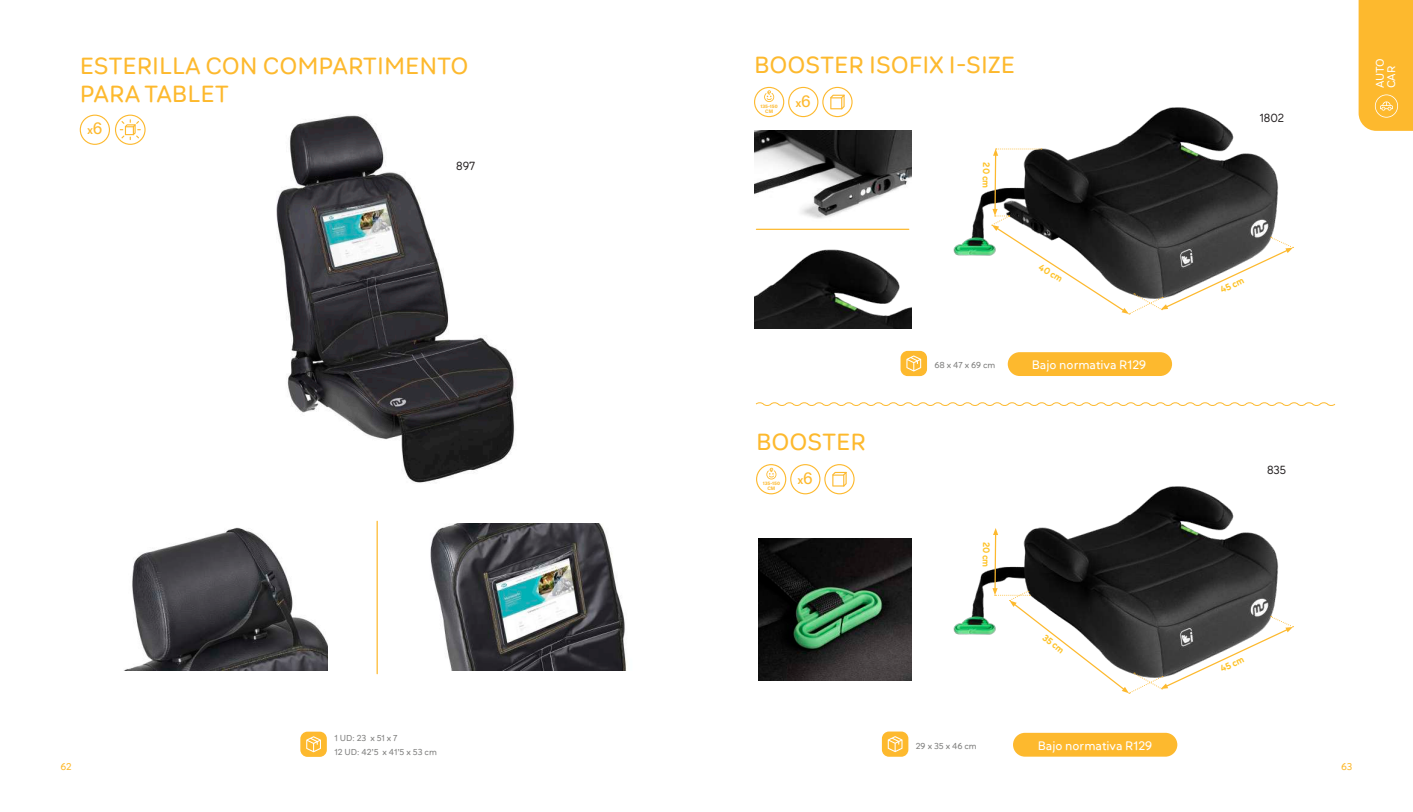
<style>
.page{position:relative;width:1413px;height:812px;background:#fff}
.page>*{position:absolute;margin:0;border:0;box-sizing:border-box;transform-origin:0 0}
.t1{font:23.75px "Bouba Round Var";color:#fdb92e}
.t2{font:12.5px "Bouba Round Var";color:#fff}
.t3{font:500 12.5px "Menco";color:#231f20}
.t4{font:11.25px/11.4px "Bouba Round Var";color:#fff}
.t5{font:600 11.25px "Acumin Pro";color:#fdb92e}
.t6{font:700 10px "Menco";color:#fec227}
.t7{font:10px "Bouba Round Var";color:#fdb92e}
.t8{font:8.75px "Bouba Round Var";color:#818180}
.t9{font:700 5px/5px "Acumin Pro";color:#fdb92e;text-align:center}
.s1{font-weight:400;font-size:17.5px}
</style>
<div class="page">
<div style="left:1358px;top:0;width:55px;height:131px;background:#fdb92e"></div>
<svg style="left:755px;top:402px;width:581px;height:4px"></svg>
<img style="left:953px;top:107px;width:341px;height:149px">
<img style="left:953px;top:486px;width:341px;height:149px">
<img style="left:276px;top:114px;width:239px;height:369px">
<img style="left:755px;top:130px;width:156px;height:89px">
<img style="left:125px;top:527px;width:203px;height:143px">
<img style="left:755px;top:249px;width:156px;height:79px">
<img style="left:430px;top:523px;width:197px;height:147px">
<hr style="left:756px;top:229px;width:153px;height:1px;background:#fdb92e">
<hr style="left:376px;top:521px;width:2px;height:152px;background:#fdb92e">
<svg style="left:754px;top:87px;width:98px;height:30px"></svg>
<svg style="left:80px;top:115px;width:66px;height:30px"></svg>
<div style="left:1008px;top:352px;width:164px;height:24px;background:#fdb92e;border-radius:12px"></div>
<div style="left:900px;top:351px;width:27px;height:25px;background:#fdb92e;border-radius:7px"></div>
<svg style="left:906px;top:355px;width:15px;height:16px"></svg>
<div style="left:300px;top:731px;width:27px;height:26px;background:#fdb92e;border-radius:7px"></div>
<svg style="left:306px;top:736px;width:15px;height:16px"></svg>
<div style="left:1013px;top:733px;width:164px;height:23px;background:#fdb92e;border-radius:12px"></div>
<div style="left:882px;top:731px;width:26px;height:25px;background:#fdb92e;border-radius:7px"></div>
<svg style="left:888px;top:736px;width:14px;height:16px"></svg>
<img style="left:758px;top:538px;width:154px;height:142px">
<svg style="left:756px;top:464px;width:98px;height:30px"></svg>
<svg style="left:992px;top:149px;width:301px;height:166px"></svg>
<svg style="left:992px;top:528px;width:301px;height:166px"></svg>
<p class="t1" style="left:80px;top:51px;width:390px">ESTERILLA CON COMPARTIMENTO</p>
<p class="t1" style="left:754px;top:50px;width:263px">BOOSTER ISOFIX I-SIZE</p>
<p class="t1" style="left:80px;top:79px;width:151px">PARA TABLET</p>
<p class="t5" style="left:796px;top:95px;width:17px">x<span class="s1">6</span></p>
<p class="t5" style="left:87px;top:123px;width:17px">x<span class="s1">6</span></p>
<p class="t9" style="left:760px;top:103px;width:19px">135-150<br>CM</p>
<p class="t3" style="left:456px;top:157px;width:21px">897</p>
<p class="t6" style="left:994px;top:162px;width:27px;rotate:91deg">20 cm</p>
<p class="t3" style="left:1259px;top:109px;width:26px">1802</p>
<p class="t4" style="left:1374px;top:88px;width:32px;rotate:-90deg">AUTO<br>CAR</p>
<p class="t8" style="left:334px;top:732px;width:65px">1 UD: 23 x 51 x 7</p>
<p class="t8" style="left:334px;top:746px;width:104px">12 UD: 42’5 x 41’5 x 53 cm</p>
<p class="t1" style="left:756px;top:427px;width:111px">BOOSTER</p>
<p class="t5" style="left:798px;top:472px;width:17px">x<span class="s1">6</span></p>
<p class="t9" style="left:763px;top:481px;width:19px">135-150<br>CM</p>
<p class="t6" style="left:1043px;top:260px;width:28px;rotate:32deg">40 cm</p>
<p class="t8" style="left:934px;top:359px;width:63px">68 x 47 x 69 cm</p>
<p class="t2" style="left:1032px;top:357px;width:116px">Bajo normativa R129</p>
<p class="t6" style="left:994px;top:542px;width:27px;rotate:91deg">20 cm</p>
<p class="t6" style="left:1048px;top:630px;width:26px;rotate:39deg">35 cm</p>
<p class="t8" style="left:916px;top:740px;width:63px">29 x 35 x 46 cm</p>
<p class="t2" style="left:1038px;top:737px;width:116px">Bajo normativa R129</p>
<p class="t6" style="left:1217px;top:284px;width:27px;rotate:-26deg">45 cm</p>
<p class="t3" style="left:1267px;top:461px;width:21px">835</p>
<p class="t6" style="left:1217px;top:663px;width:27px;rotate:-26deg">45 cm</p>
<p class="t7" style="left:60px;top:760px;width:13px">62</p>
<p class="t7" style="left:1341px;top:760px;width:13px">63</p>
</div>
